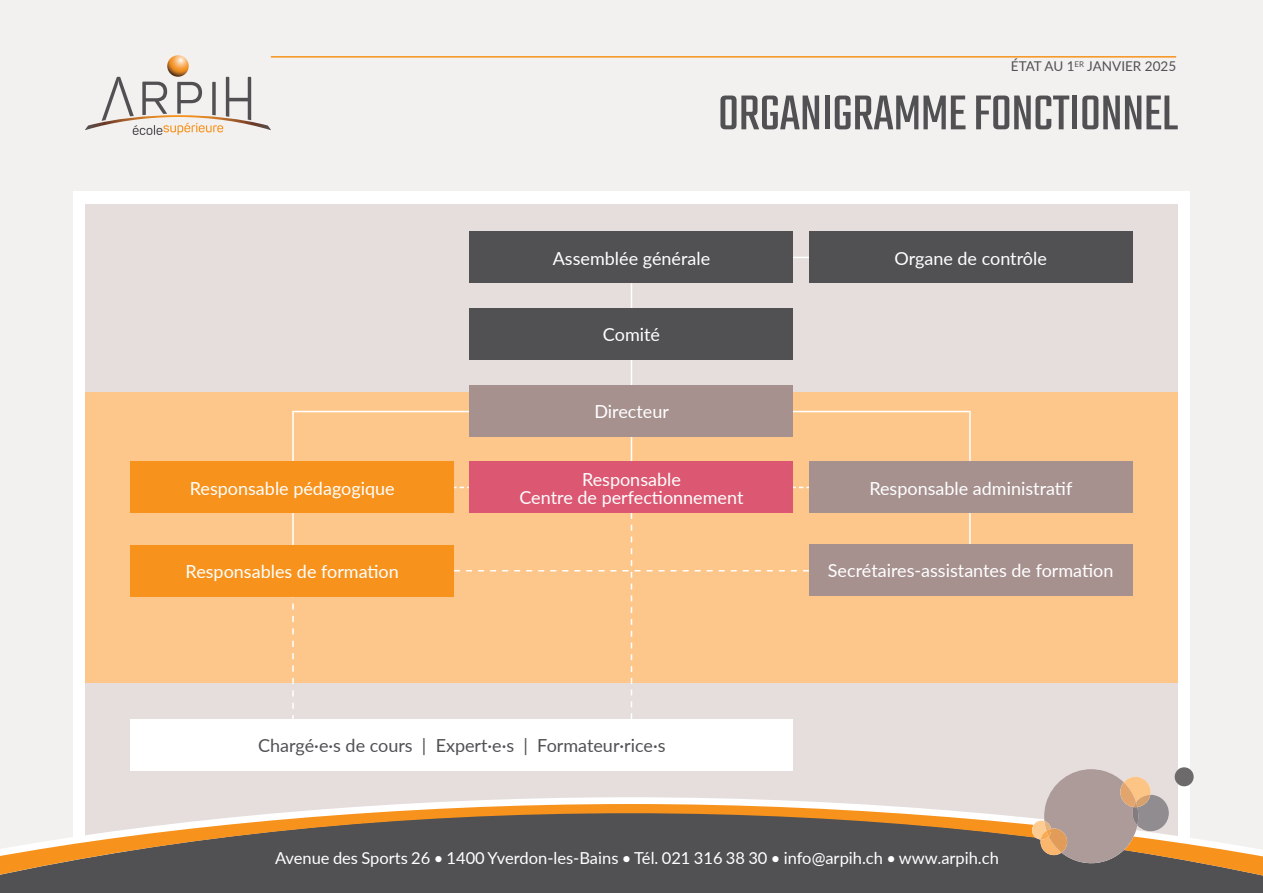
<style>
.page{position:relative;width:1263px;height:893px;background:#f3f1f0}
.page>*{position:absolute;margin:0;border:0;box-sizing:border-box;transform-origin:0 0}
.t1{font:54px "Teko";letter-spacing:-.01em;color:#515154}
.t2{font:18px/18px "Lato";color:#fff;text-align:center}
.t3{font:18px "Lato";color:#515154}
.t4{font:16.5px "Lato";color:#fff}
.t5{font:13.5px "Lato";color:#515154}
</style>
<div class="page">
<hr style="left:271px;top:56px;width:905px;height:2px;background:#f7931d">
<svg style="left:167px;top:55px;width:22px;height:22px"></svg>
<svg style="left:85px;top:77px;width:186px;height:58px"></svg>
<div style="left:73px;top:191px;width:1116px;height:664px;background:#fff"></div>
<div style="left:85px;top:391px;width:1093px;height:292px;background:#fdc78b"></div>
<div style="left:85px;top:204px;width:1093px;height:187px;background:#e5dedc"></div>
<div style="left:85px;top:683px;width:1093px;height:168px;background:#e5dedc"></div>
<hr style="left:631px;top:283px;width:1px;height:179px;background:#fff">
<hr style="left:969px;top:411px;width:2px;height:134px;background:#fff">
<hr style="left:292px;top:411px;width:2px;height:159px;background:#fff">
<hr style="left:294px;top:411px;width:675px;height:1px;background:#fff">
<svg style="left:793px;top:257px;width:16px;height:1px"></svg>
<div style="left:131px;top:719px;width:662px;height:51px;background:#fff"></div>
<div style="left:470px;top:385px;width:323px;height:51px;background:#a6918f"></div>
<div style="left:470px;top:309px;width:323px;height:51px;background:#515154"></div>
<div style="left:470px;top:232px;width:323px;height:51px;background:#515154"></div>
<div style="left:809px;top:232px;width:323px;height:51px;background:#515154"></div>
<div style="left:809px;top:462px;width:323px;height:51px;background:#a6918f"></div>
<div style="left:809px;top:544px;width:323px;height:51px;background:#a6918f"></div>
<svg style="left:131px;top:462px;width:680px;height:257px"></svg>
<div style="left:131px;top:462px;width:323px;height:51px;background:#f7931d"></div>
<div style="left:131px;top:545px;width:323px;height:51px;background:#f7931d"></div>
<svg style="left:408px;top:797px;width:442px;height:7px;fill:#fff"></svg>
<div style="left:0;top:878px;width:1263px;height:15px;background:#515154"></div>
<svg style="left:0;top:804px;width:1263px;height:74px;background:#8b7b6a"></svg>
<svg style="left:1031px;top:764px;width:164px;height:104px"></svg>
<p class="t5" style="left:1011px;top:57px;width:167px">ÉTAT AU 1<sup>ER</sup> JANVIER 2025</p>
<p class="t1" style="left:718px;top:83px;width:461px">ORGANIGRAMME FONCTIONNEL</p>
<p class="t2" style="left:553px;top:248px;width:159px">Assemblée générale</p>
<p class="t2" style="left:894px;top:248px;width:154px">Organe de contrôle</p>
<p class="t2" style="left:603px;top:325px;width:59px">Comité</p>
<p class="t2" style="left:190px;top:478px;width:206px">Responsable pédagogique</p>
<p class="t2" style="left:186px;top:562px;width:215px">Responsables de formation</p>
<p class="t2" style="left:594px;top:402px;width:76px">Directeur</p>
<p class="t2" style="left:519px;top:469px;width:226px">Responsable<br>Centre de perfectionnement</p>
<p class="t3" style="left:258px;top:732px;width:409px">Chargé·e·s de cours | Expert·e·s | Formateur·rice·s</p>
<p class="t2" style="left:869px;top:478px;width:204px">Responsable administratif</p>
<p class="t2" style="left:828px;top:561px;width:287px">Secrétaires-assistantes de formation</p>
<p class="t4" style="left:275px;top:846px;width:725px">Avenue des Sports 26 • 1400 Yverdon-les-Bains • Tél. 021 316 38 30 • info@arpih.ch • www.arpih.ch</p>
</div>
